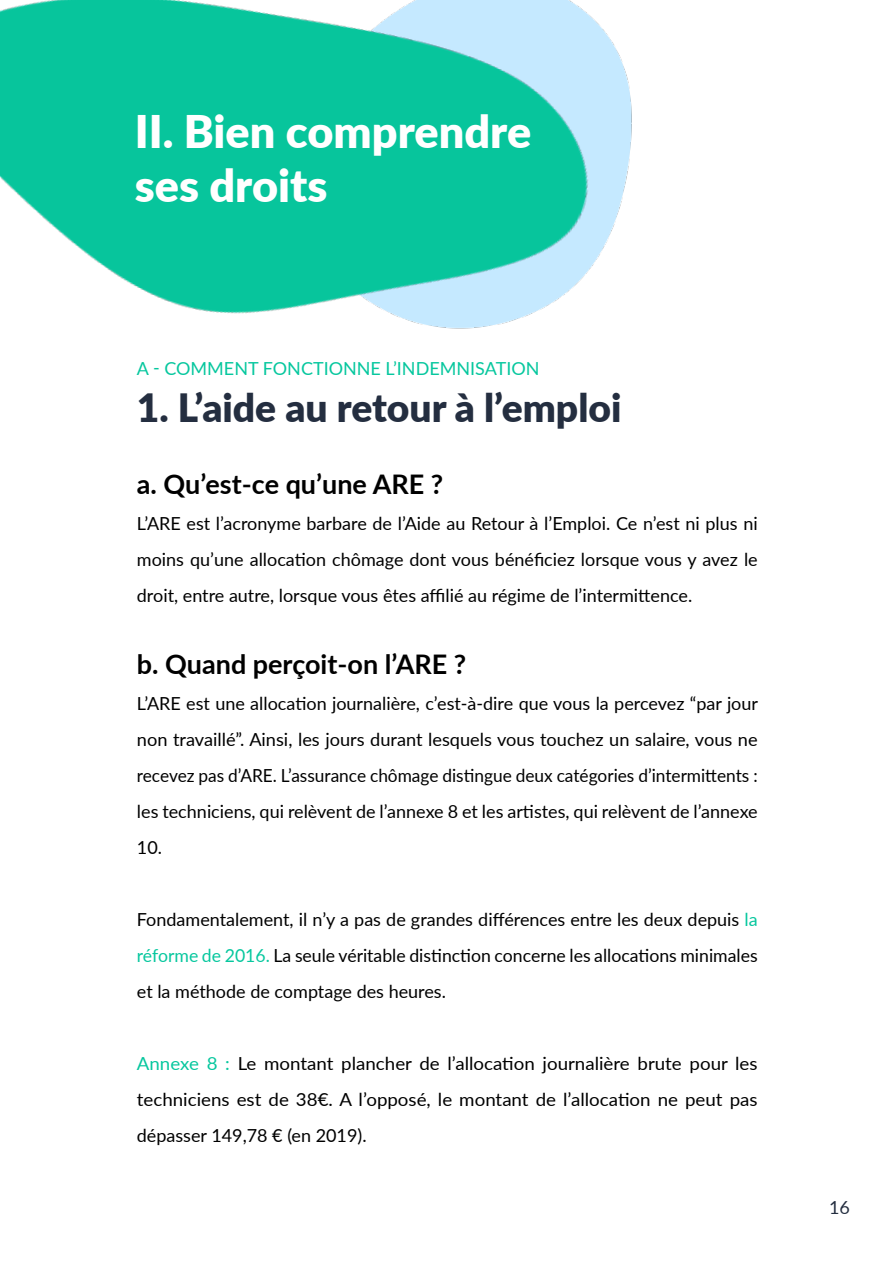
<style>
.page{position:relative;width:893px;height:1263px;background:#fff}
.page>*{position:absolute;margin:0;border:0;box-sizing:border-box;transform-origin:0 0}
.t1{font:900 45px/54px "Lato";color:#fff}
.t2{font:900 39px "Lato";color:#242e40}
.t3{font:700 27px "Lato";color:#000}
.t4{font:18px/36px "Lato";color:#000;text-align:justify}
.t5{font:18px/36px "Lato";color:#000;text-align:justify;scale:1.04 1}
.t6{font:18px "Lato";color:#06c79e}
.t7{font:18px "Lato";color:#242e40}
.s1{color:#06c79e}
</style>
<div class="page">
<img style="left:0;top:0;width:631px;height:329px">
<h1 class="t1" style="left:135px;top:103px;width:398px">II. Bien comprendre ses droits</h1>
<p class="t6" style="left:137px;top:355px;width:404px">A - COMMENT FONCTIONNE L’INDEMNISATION</p>
<h2 class="t2" style="left:137px;top:378px;width:486px">1. L’aide au retour à l’emploi</h2>
<h3 class="t3" style="left:137px;top:464px;width:308px">a. Qu’est-ce qu’une ARE ?</h3>
<p class="t4" style="left:137px;top:504px;width:622px">L’ARE est l’acronyme barbare de l’Aide au Retour à l’Emploi. Ce n’est ni plus ni moins qu’une allocation chômage dont vous bénéficiez lorsque vous y avez le droit, entre autre, lorsque vous êtes affilié au régime de l’intermittence.</p>
<h3 class="t3" style="left:137px;top:644px;width:331px">b. Quand perçoit-on l’ARE ?</h3>
<p class="t4" style="left:137px;top:684px;width:623px">L’ARE est une allocation journalière, c’est-à-dire que vous la percevez “par jour non travaillé”. Ainsi, les jours durant lesquels vous touchez un salaire, vous ne recevez pas d’ARE. L’assurance chômage distingue deux catégories d’intermittents : les techniciens, qui relèvent de l’annexe 8 et les artistes, qui relèvent de l’annexe 10.</p>
<p class="t4" style="left:137px;top:900px;width:622px">Fondamentalement, il n’y a pas de grandes différences entre les deux depuis <span class="s1">la réforme de 2016.</span> La seule véritable distinction concerne les allocations minimales et la méthode de comptage des heures.</p>
<p class="t5" style="left:137px;top:1044px;width:598px"><span class="s1">Annexe 8 :</span> Le montant plancher de l’allocation journalière brute pour les techniciens est de 38€. A l’opposé, le montant de l’allocation ne peut pas dépasser 149,78 € (en 2019).</p>
<p class="t7" style="left:829px;top:1194px;width:22px">16</p>
</div>
